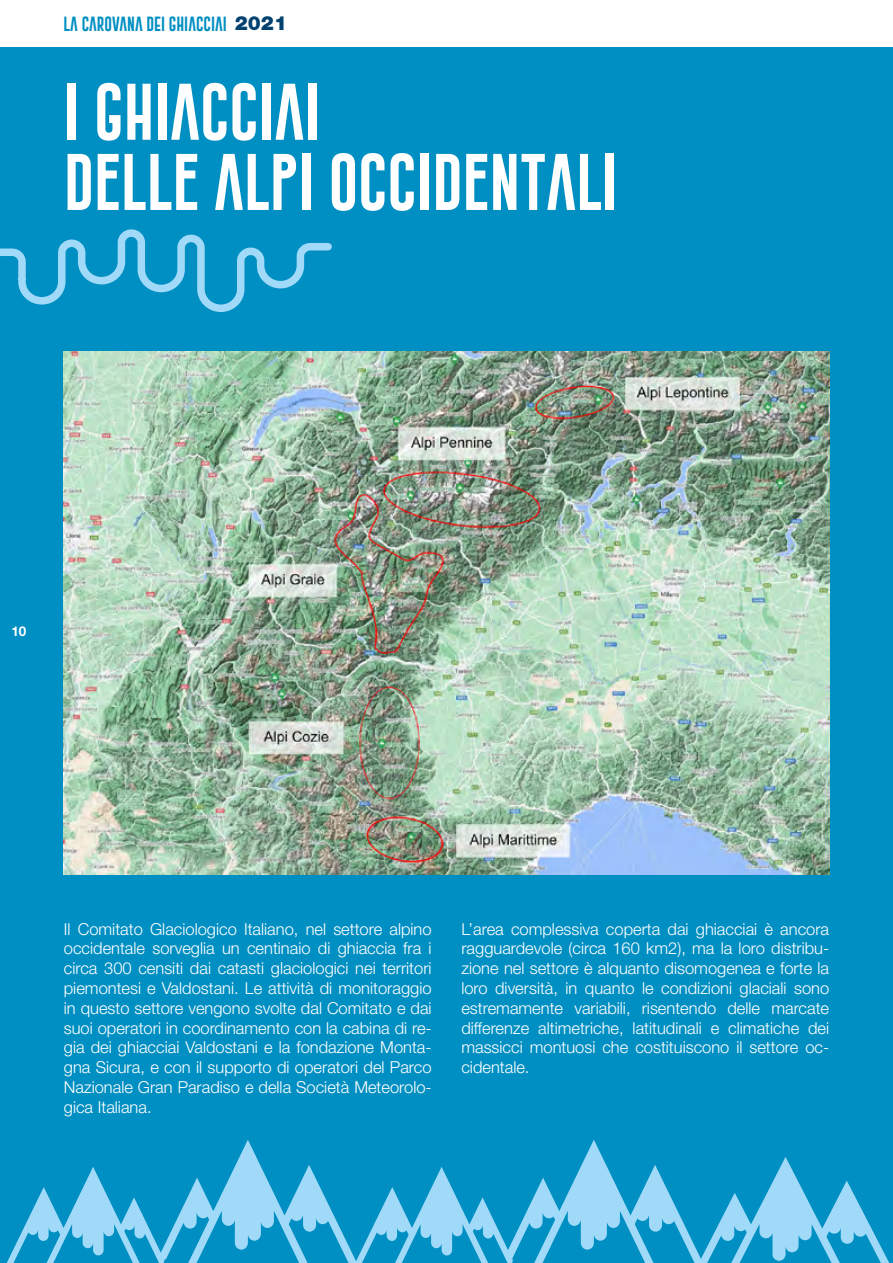
<style>
.page{position:relative;width:893px;height:1263px;background:#008fc2}
.page>*{position:absolute;margin:0;border:0;box-sizing:border-box;transform-origin:0 0}
.t1{font:58.5px/70.2px "Gobold Extra 1";color:#fff}
.t2{font:300 16.5px/19.8px "Helvetica Neue LT Std";color:#fff;text-align:justify}
.t3{font:15px "Gobold Extra 1";color:#008fc2}
.t4{font:700 13.5px "Helvetica Neue LT Std";color:#fff}
.s1{font-family:"Helvetica Neue LT Std";font-weight:900;font-size:19.5px;color:#004170}
</style>
<div class="page">
<div style="left:0;top:0;width:893px;height:47px;background:#fff"></div>
<svg style="left:6px;top:1140px;width:883px;height:123px"></svg>
<svg style="left:0;top:229px;width:332px;height:83px"></svg>
<img style="left:64px;top:352px;width:765px;height:523px">
<p class="t3" style="left:64px;top:14px;width:225px">LA CAROVANA DEI GHIACCIAI <span class="s1">2021</span></p>
<h1 class="t1" style="left:64px;top:77px;width:555px">I GHIACCIAI<br>DELLE ALPI OCCIDENTALI</h1>
<p class="t4" style="left:11px;top:623px;width:17px">10</p>
<p class="t2" style="left:64px;top:918px;width:369px">Il Comitato Glaciologico Italiano, nel settore alpino occidentale sorveglia un centinaio di ghiaccia fra i circa 300 censiti dai catasti glaciologici nei territori piemontesi e Valdostani. Le attività di monitoraggio in questo settore vengono svolte dal Comitato e dai suoi operatori in coordinamento con la cabina di re&shy;gia dei ghiacciai Valdostani e la fondazione Monta&shy;gna Sicura, e con il supporto di operatori del Parco Nazionale Gran Paradiso e della Società Meteorolo&shy;gica Italiana.</p>
<p class="t2" style="left:461px;top:918px;width:369px">L’area complessiva coperta dai ghiacciai è ancora ragguardevole (circa 160 km2), ma la loro distribu&shy;zione nel settore è alquanto disomogenea e forte la loro diversità, in quanto le condizioni glaciali sono estremamente variabili, risentendo delle marcate differenze altimetriche, latitudinali e climatiche dei massicci montuosi che costituiscono il settore oc&shy;cidentale.</p>
</div>
